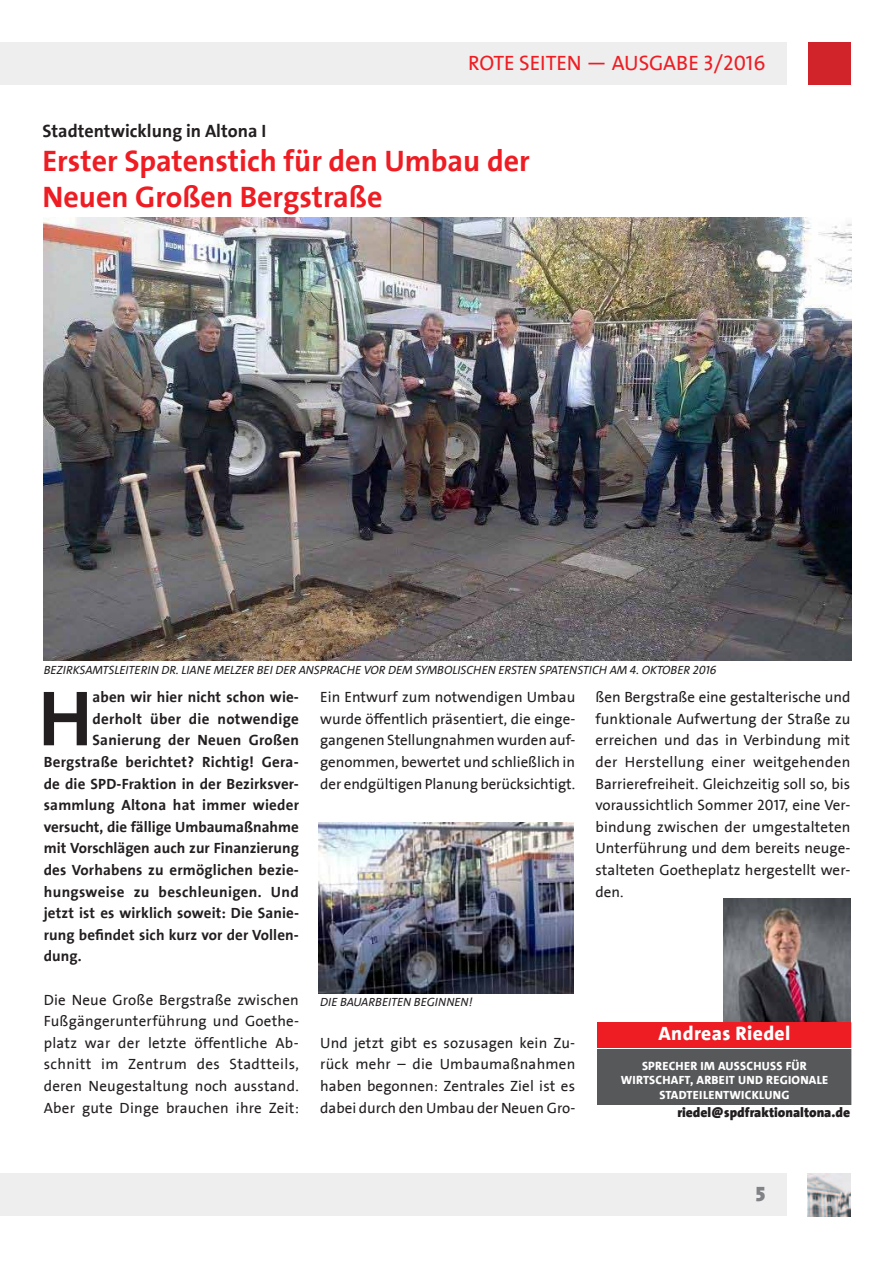
<style>
.page{position:relative;width:893px;height:1263px;background:#fff}
.page>*{position:absolute;margin:0;border:0;box-sizing:border-box;transform-origin:0 0}
.t1{font:700 79.05px "SPD2002 The Sans";color:#231f20}
.t2{font:700 30px/36px "SPD2002 The Sans";color:#ee1d23}
.t3{font:21px "SPD2002 The Sans";color:#ee1d23}
.t4{font:900 21px "SPD The Sans";color:#808285}
.t5{font:800 19.5px "SPD The Sans";letter-spacing:.02em;color:#fff}
.t6{font:700 18px "SPD2002 The Sans";color:#231f20}
.t7{font:15px/21.6px "SPD2002 The Sans";letter-spacing:.005em;color:#231f20;text-align:justify}
.t8{font:700 15px "SPD2002 The Sans";letter-spacing:.01em;color:#231f20}
.t9{font:900 13.5px "SPD The Sans";color:#231f20}
.t10{font:italic 12px "SPD The Sans Versal";color:#231f20}
.t11{font:800 12px/14.4px "SPD The Sans Versal";letter-spacing:.02em;color:#fff;text-align:center}
</style>
<div class="page">
<div style="left:0;top:43px;width:787px;height:42px;background:#eeeeef"></div>
<div style="left:0;top:1174px;width:787px;height:42px;background:#eeeeef"></div>
<div style="left:808px;top:43px;width:42px;height:42px;background:#d1232a"></div>
<img style="left:808px;top:1174px;width:42px;height:42px">
<div style="left:598px;top:1049px;width:253px;height:55px;background:#57585a"></div>
<img style="left:723px;top:898px;width:128px;height:124px">
<div style="left:598px;top:1022px;width:253px;height:26px;background:#ee1d23"></div>
<img style="left:318px;top:823px;width:255px;height:170px">
<img style="left:44px;top:217px;width:808px;height:444px">
<h3 class="t3" style="left:468px;top:52px;width:12px">ROTE</h3>
<h3 class="t3" style="left:519px;top:52px;width:11px">SEITE</h3>
<h3 class="t3" style="left:567px;top:52px;width:200px">N — Ausgabe 3/2016</h3>
<p class="t6" style="left:43px;top:121px;width:225px">Stadtentwicklung in Altona I</p>
<h2 class="t2" style="left:43px;top:144px;width:489px">Erster Spatenstich für den Umbau der<br>Neuen Großen Bergstraße</h2>
<p class="t10" style="left:44px;top:662px;width:674px">BEZIRKSAMTSLEITERIN DR. LIANE MELZER BEI DER ANSPRACHE VOR DEM SYMBOLISCHEN ERSTEN SPATENSTICH AM 4. OKTOBER 2016</p>
<h1 class="t1" style="left:38px;top:677px;width:56px">H</h1>
<p class="t8" style="left:93px;top:689px;width:208px">aben wir hier nicht schon wie-</p>
<p class="t8" style="left:93px;top:711px;width:208px">derholt über die notwendige</p>
<p class="t8" style="left:93px;top:732px;width:208px">Sanierung der Neuen Großen</p>
<p class="t8" style="left:44px;top:754px;width:256px">Bergstraße berichtet? Richtig! Gera-</p>
<p class="t8" style="left:44px;top:775px;width:257px">de die SPD-Fraktion in der Bezirksver-</p>
<p class="t8" style="left:44px;top:797px;width:257px">sammlung Altona hat immer wieder</p>
<p class="t8" style="left:44px;top:819px;width:257px">versucht, die fällige Umbaumaßnahme</p>
<p class="t8" style="left:44px;top:840px;width:257px">mit Vorschlägen auch zur Finanzierung</p>
<p class="t8" style="left:44px;top:862px;width:257px">des Vorhabens zu ermöglichen bezie-</p>
<p class="t8" style="left:44px;top:883px;width:256px">hungsweise zu beschleunigen. Und</p>
<p class="t8" style="left:44px;top:905px;width:257px">jetzt ist es wirklich soweit: Die Sanie-</p>
<p class="t8" style="left:44px;top:927px;width:257px">rung befindet sich kurz vor der Vollen-</p>
<p class="t8" style="left:44px;top:948px;width:39px">dung.</p>
<p class="t7" style="left:44px;top:989px;width:257px">Die Neue Große Bergstraße zwischen Fußgängerunterführung und Goethe&shy;platz war der letzte öffentliche Ab&shy;schnitt im Zentrum des Stadtteils, deren Neugestaltung noch ausstand.<br>Aber gute Dinge brauchen ihre Zeit:</p>
<p class="t7" style="left:320px;top:687px;width:257px">Ein Entwurf zum notwendigen Umbau wurde öffentlich präsentiert, die einge&shy;gangenen Stellungnahmen wurden auf&shy;genommen, bewertet und schließlich in der endgültigen Planung berücksichtigt.</p>
<p class="t7" style="left:595px;top:687px;width:257px">ßen Bergstraße eine gestalterische und funktionale Aufwertung der Straße zu erreichen und das in Verbindung mit der Herstellung einer weitgehenden Barrierefreiheit. Gleichzeitig soll so, bis voraussichtlich Sommer 2017, eine Ver&shy;bindung zwischen der umgestalteten Unterführung und dem bereits neuge&shy;stalteten Goetheplatz hergestellt wer&shy;den.</p>
<p class="t10" style="left:320px;top:994px;width:154px">DIE BAUARBEITEN BEGINNEN!</p>
<p class="t7" style="left:320px;top:1032px;width:257px">Und jetzt gibt es sozusagen kein Zu&shy;rück mehr – die Umbaumaßnahmen haben begonnen: Zentrales Ziel ist es dabei durch den Umbau der Neuen Gro-</p>
<h3 class="t5" style="left:658px;top:1021px;width:133px">Andreas Riedel</h3>
<p class="t11" style="left:621px;top:1059px;width:209px">SPRECHER IM AUSSCHUSS FÜR<br>WIRTSCHAFT, ARBEIT UND REGIONALE<br>STADTEILENTWICKLUNG</p>
<p class="t9" style="left:677px;top:1104px;width:174px">riedel@spdfraktionaltona.de</p>
<h3 class="t4" style="left:756px;top:1180px;width:11px">5</h3>
</div>
